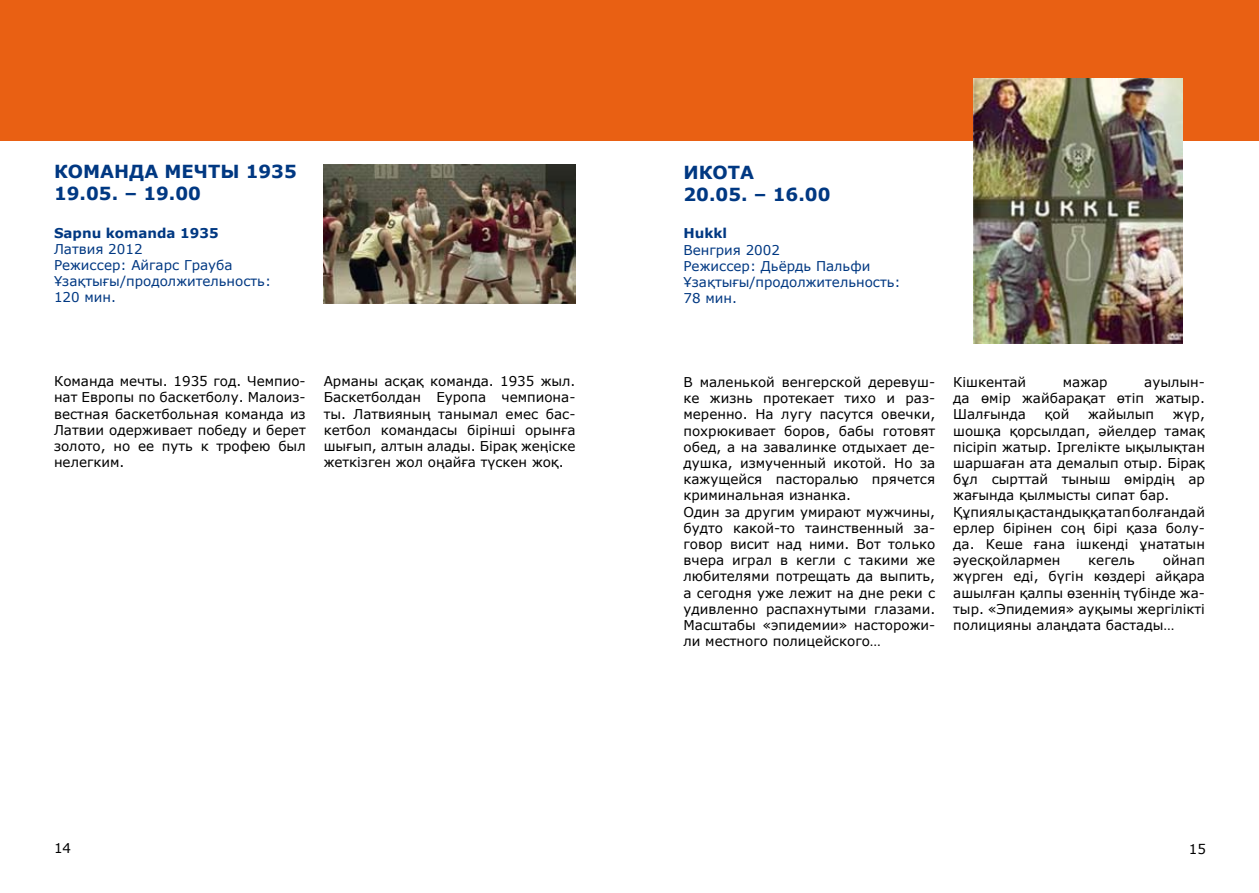
<style>
.page{position:relative;width:1259px;height:893px;background:#fff}
.page>*{position:absolute;margin:0;border:0;box-sizing:border-box;transform-origin:0 0}
.t1{font:700 18px/21.6px "Verdana";color:#003882}
.t2{font:13.5px/16.2px "Verdana";color:#000}
.t3{font:13.5px/16.2px "Verdana";color:#003882}
.t4{font:700 13.5px "Verdana";color:#003882}
</style>
<div class="page">
<div style="left:0;top:0;width:629px;height:140px;background:#e96013"></div>
<div style="left:629px;top:0;width:630px;height:140px;background:#e96013"></div>
<img style="left:324px;top:164px;width:251px;height:139px">
<img style="left:973px;top:79px;width:209px;height:264px">
<h1 class="t1" style="left:54px;top:160px;width:16px">КОМАНДА</h1>
<h1 class="t1" style="left:165px;top:160px;width:45px">МЕЧТЫ</h1>
<h1 class="t1" style="left:246px;top:160px;width:53px">1935</h1>
<h1 class="t1" style="left:54px;top:182px;width:148px">19.05. – 19.00</h1>
<p class="t4" style="left:54px;top:223px;width:166px">Sapnu komanda 1935</p>
<p class="t3" style="left:54px;top:241px;width:219px">Латвия 2012<br>Режиссер: Айгарс Грауба<br>Ұзақтығы/продолжительность:<br>120 мин.</p>
<p class="t2" style="left:54px;top:373px;width:253px;text-align:justify">Команда мечты. 1935 год. Чемпио&shy;нат Европы по баскетболу. Малоиз&shy;вестная баскетбольная команда из Латвии одерживает победу и берет золото, но ее путь к трофею был нелегким.</p>
<p class="t2" style="left:324px;top:373px;width:253px">Арманы асқақ команда. 1935 жыл.<br>Баскетболдан Еуропа чемпиона&shy;ты. Латвияның танымал емес бас&shy;кетбол командасы бірінші орынға шығып, алтын алады. Бірақ жеңіске жеткізген жол оңайға түскен жоқ.</p>
<h1 class="t1" style="left:683px;top:161px;width:148px">ИКОТА<br>20.05. – 16.00</h1>
<p class="t4" style="left:683px;top:224px;width:45px">Hukkl</p>
<p class="t3" style="left:683px;top:241px;width:219px">Венгрия 2002<br>Режиссер: Дьёрдь Пальфи<br>Ұзақтығы/продолжительность:<br>78 мин.</p>
<p class="t2" style="left:683px;top:374px;width:253px">В маленькой венгерской деревуш&shy;ке жизнь протекает тихо и раз&shy;меренно. На лугу пасутся овечки, похрюкивает боров, бабы готовят обед, а на завалинке отдыхает де&shy;душка, измученный икотой. Но за кажущейся пасторалью прячется криминальная изнанка.<br>Один за другим умирают мужчины, будто какой-то таинственный за&shy;говор висит над ними. Вот только вчера играл в кегли с такими же любителями потрещать да выпить, а сегодня уже лежит на дне реки с удивленно распахнутыми глазами.<br>Масштабы «эпидемии» насторожи&shy;ли местного полицейского…</p>
<p class="t2" style="left:953px;top:374px;width:74px">Кішкентай</p>
<p class="t2" style="left:1063px;top:374px;width:46px">мажар</p>
<p class="t2" style="left:953px;top:374px;width:253px;text-align:justify;text-indent:191px">ауылын&shy;да өмір жайбарақат өтіп жатыр.<br>Шалғында</p>
<p class="t2" style="left:1044px;top:406px;width:26px">қой</p>
<p class="t2" style="left:1088px;top:406px;width:67px">жайылып</p>
<p class="t2" style="left:953px;top:406px;width:253px;text-indent:220px">жүр, шошқа қорсылдап, әйелдер тамақ пісіріп жатыр. Іргелікте ықылықтан шаршаған ата демалып отыр. Бірақ бұл сырттай тыныш өмірдің ар жағында қылмысты сипат бар.<br>Құпиялы қастандыққа тап болғандай ерлер бірінен соң бірі қаза болу&shy;да. Кеше ғана ішкенді ұнататын әуесқойлармен</p>
<p class="t2" style="left:953px;top:552px;width:253px;text-align:justify;text-indent:209px">ойнап жүрген еді, бүгін көздері айқара ашылған қалпы өзеннің түбінде жа&shy;тыр. «Эпидемия» ауқымы жергілікті полицияны алаңдата бастады…</p>
<p class="t2" style="left:1088px;top:552px;width:48px">кегель</p>
<p class="t2" style="left:54px;top:839px;width:19px">14</p>
<p class="t2" style="left:1189px;top:840px;width:19px">15</p>
</div>
